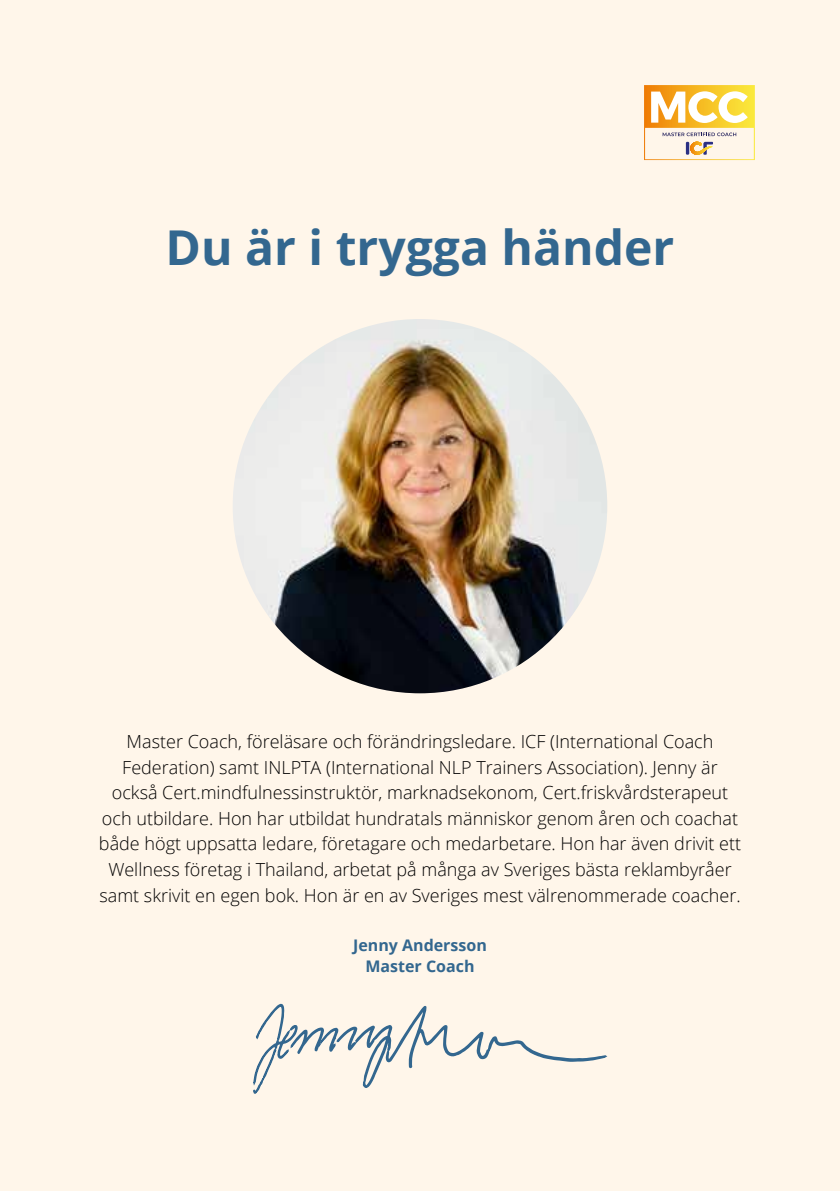
<style>
.page{position:relative;width:840px;height:1191px;background:#fff}
.page>*{position:absolute;margin:0;border:0;box-sizing:border-box;transform-origin:0 0}
.t1{font:700 48px "Open Sans";color:#33678f}
.t2{font:300 18px/25.6px "Open Sans";color:#000;text-align:center}
.t3{font:700 16px/21.6px "Open Sans";color:#33678f;text-align:center}
</style>
<div class="page">
<div style="left:0;top:0;width:839px;height:1191px;background:#fff6ea"></div>
<svg style="left:253px;top:1003px;width:355px;height:91px"></svg>
<img style="left:232px;top:319px;width:375px;height:374px;border-radius:187px">
<svg style="left:644px;top:85px;width:110px;height:75px"></svg>
<h1 class="t1" style="left:165px;top:214px;width:510px">Du är i trygga händer</h1>
<p class="t2" style="left:99px;top:728px;width:643px">Master Coach, föreläsare och förändringsledare. ICF (International Coach Federation) samt INLPTA (International NLP Trainers Association). Jenny är också Cert.mindfulnessinstruktör, marknadsekonom, Cert.friskvårdsterapeut och utbildare. Hon har utbildat hundratals människor genom åren och coachat både högt uppsatta ledare, företagare och medarbetare. Hon har även drivit ett Wellness företag i Thailand, arbetat på många av Sveriges bästa reklambyråer samt skrivit en egen bok. Hon är en av Sveriges mest välrenommerade coacher.</p>
<p class="t3" style="left:353px;top:934px;width:135px">Jenny Andersson<br>Master Coach</p>
</div>
